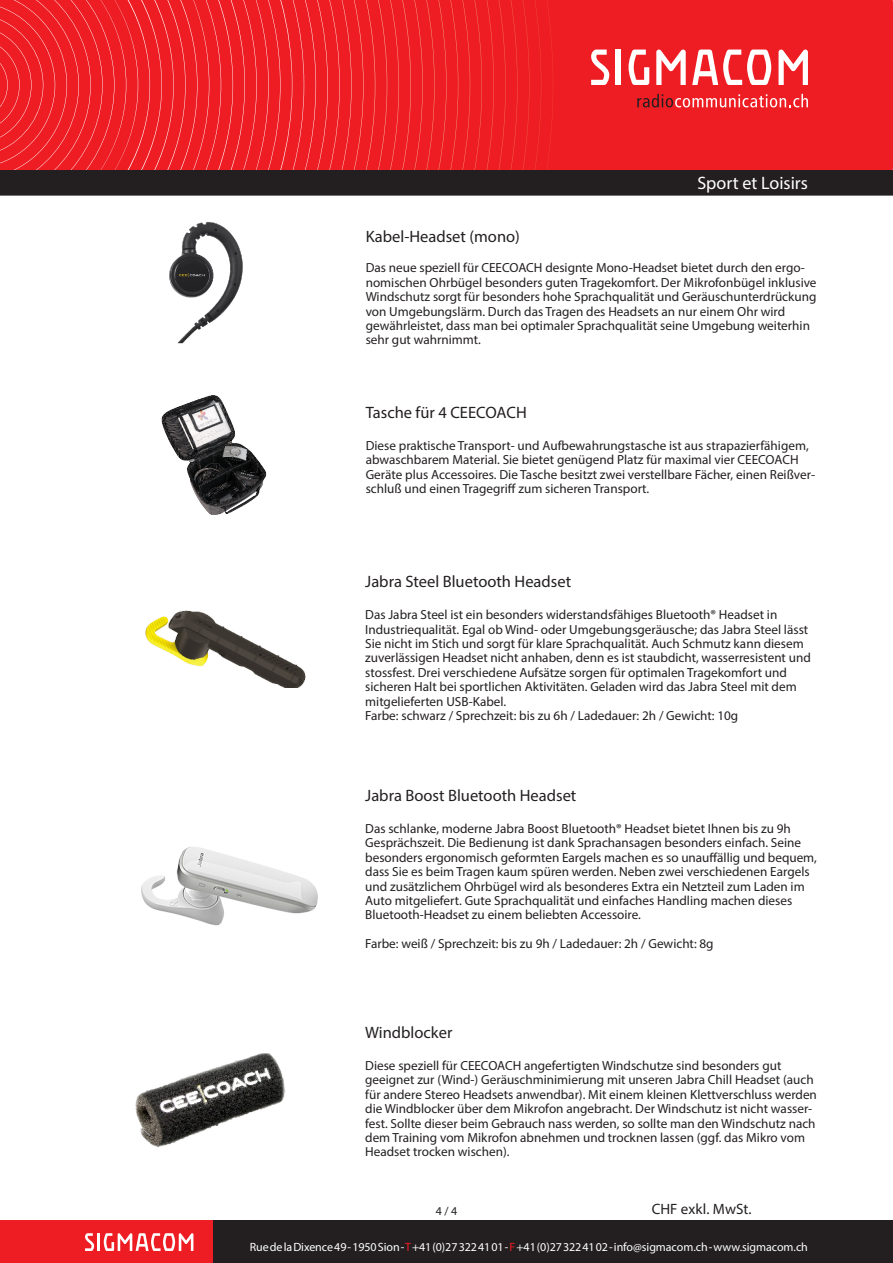
<style>
.page{position:relative;width:893px;height:1263px;background:#fff}
.page>*{position:absolute;margin:0;border:0;box-sizing:border-box;transform-origin:0 0}
.t1{font:18px "Myriad Pro";color:#fff}
.t2{font:16.5px "Myriad Pro";color:#231f20}
.t3{font:15px "Myriad Pro";letter-spacing:.005em;color:#231f20}
.t4{font:13.2px/14.4px "Myriad Pro";color:#231f20}
.t5{font:12px "Myriad Pro";letter-spacing:-.005em;color:#fff}
.t6{font:12px "Myriad Pro";color:#231f20}
.s1{color:#ee1d23}
</style>
<div class="page">
<div style="left:0;top:0;width:893px;height:170px;background:#ee1d23"></div>
<svg style="left:535px;top:1px;width:6px;height:168px"></svg>
<svg style="left:547px;top:2px;width:6px;height:166px"></svg>
<svg style="left:0;top:0;width:529px;height:170px"></svg>
<div style="left:0;top:1220px;width:214px;height:43px;background:#ee1d23"></div>
<div style="left:214px;top:1220px;width:679px;height:43px;background:#231f20"></div>
<hr style="left:97px;top:1233px;width:3px;height:18px;background:#fff">
<svg style="left:85px;top:1233px;width:9px;height:18px"></svg>
<svg style="left:104px;top:1233px;width:89px;height:18px"></svg>
<div style="left:1px;top:171px;width:891px;height:24px;background:#231f20"></div>
<div style="left:0;top:170px;width:893px;height:26px;border:2px solid #231f20"></div>
<svg style="left:637px;top:94px;width:171px;height:13px"></svg>
<svg style="left:629px;top:50px;width:20px;height:35px"></svg>
<svg style="left:656px;top:49px;width:30px;height:36px"></svg>
<svg style="left:778px;top:49px;width:30px;height:36px"></svg>
<div style="left:615px;top:50px;width:6px;height:35px;background:#fff"></div>
<svg style="left:591px;top:50px;width:18px;height:35px"></svg>
<svg style="left:692px;top:50px;width:79px;height:35px"></svg>
<img style="left:145px;top:610px;width:161px;height:77px">
<img style="left:169px;top:222px;width:74px;height:122px">
<img style="left:161px;top:395px;width:106px;height:120px">
<img style="left:141px;top:847px;width:177px;height:79px">
<img style="left:135px;top:1053px;width:151px;height:94px">
<h1 class="t1" style="left:697px;top:172px;width:112px">Sport et Loisirs</h1>
<p class="t2" style="left:366px;top:226px;width:156px">Kabel-Headset (mono)</p>
<p class="t4" style="left:366px;top:261px;width:452px">Das neue speziell für CEECOACH designte Mono-Headset bietet durch den ergo&shy;nomischen Ohrbügel besonders guten Tragekomfort. Der Mikrofonbügel inklusive Windschutz sorgt für besonders hohe Sprachqualität und Geräuschunterdrückung von Umgebungslärm. Durch das Tragen des Headsets an nur einem Ohr wird gewährleistet, dass man bei optimaler Sprachqualität seine Umgebung weiterhin sehr gut wahrnimmt.</p>
<p class="t2" style="left:366px;top:402px;width:163px">Tasche für 4 CEECOACH</p>
<p class="t4" style="left:366px;top:438px;width:451px">Diese praktische Transport- und Aufbewahrungstasche ist aus strapazierfähigem, abwaschbarem Material. Sie bietet genügend Platz für maximal vier CEECOACH Geräte plus Accessoires. Die Tasche besitzt zwei verstellbare Fächer, einen Reißver&shy;schluß und einen Tragegriff zum sicheren Transport.</p>
<p class="t2" style="left:365px;top:571px;width:207px">Jabra Steel Bluetooth Headset</p>
<p class="t4" style="left:365px;top:607px;width:447px">Das Jabra Steel ist ein besonders widerstandsfähiges Bluetooth® Headset in Industriequalität. Egal ob Wind- oder Umgebungsgeräusche; das Jabra Steel lässt Sie nicht im Stich und sorgt für klare Sprachqualität. Auch Schmutz kann diesem zuverlässigen Headset nicht anhaben, denn es ist staubdicht, wasserresistent und stossfest. Drei verschiedene Aufsätze sorgen für optimalen Tragekomfort und sicheren Halt bei sportlichen Aktivitäten. Geladen wird das Jabra Steel mit dem mitgelieferten USB-Kabel.</p>
<p class="t4" style="left:365px;top:708px;width:375px">Farbe: schwarz / Sprechzeit: bis zu 6h / Ladedauer: 2h / Gewicht: 10g</p>
<p class="t2" style="left:365px;top:785px;width:213px">Jabra Boost Bluetooth Headset</p>
<p class="t4" style="left:365px;top:821px;width:453px">Das schlanke, moderne Jabra Boost Bluetooth® Headset bietet Ihnen bis zu 9h Gesprächszeit. Die Bedienung ist dank Sprachansagen besonders einfach. Seine besonders ergonomisch geformten Eargels machen es so unauffällig und bequem, dass Sie es beim Tragen kaum spüren werden. Neben zwei verschiedenen Eargels und zusätzlichem Ohrbügel wird als besonderes Extra ein Netzteil zum Laden im Auto mitgeliefert. Gute Sprachqualität und einfaches Handling machen dieses Bluetooth-Headset zu einem beliebten Accessoire.</p>
<p class="t4" style="left:365px;top:936px;width:350px">Farbe: weiß / Sprechzeit: bis zu 9h / Ladedauer: 2h / Gewicht: 8g</p>
<p class="t2" style="left:365px;top:1022px;width:89px">Windblocker</p>
<p class="t4" style="left:365px;top:1058px;width:453px">Diese speziell für CEECOACH angefertigten Windschutze sind besonders gut geeignet zur (Wind-) Geräuschminimierung mit unseren Jabra Chill Headset (auch für andere Stereo Headsets anwendbar). Mit einem kleinen Klettverschluss werden die Windblocker über dem Mikrofon angebracht. Der Windschutz ist nicht wasser&shy;fest. Sollte dieser beim Gebrauch nass werden, so sollte man den Windschutz nach dem Training vom Mikrofon abnehmen und trocknen lassen (ggf. das Mikro vom Headset trocken wischen).</p>
<p class="t3" style="left:652px;top:1200px;width:101px">CHF exkl. MwSt.</p>
<p class="t6" style="left:436px;top:1203px;width:23px">4 / 4</p>
<p class="t5" style="left:250px;top:1239px;width:560px">Rue de la Dixence 49 - 1950 Sion - <span class="s1">T</span> +41 (0)27 322 41 01 - <span class="s1">F</span> +41 (0)27 322 41 02 - info@sigmacom.ch - www.sigmacom.ch</p>
</div>
